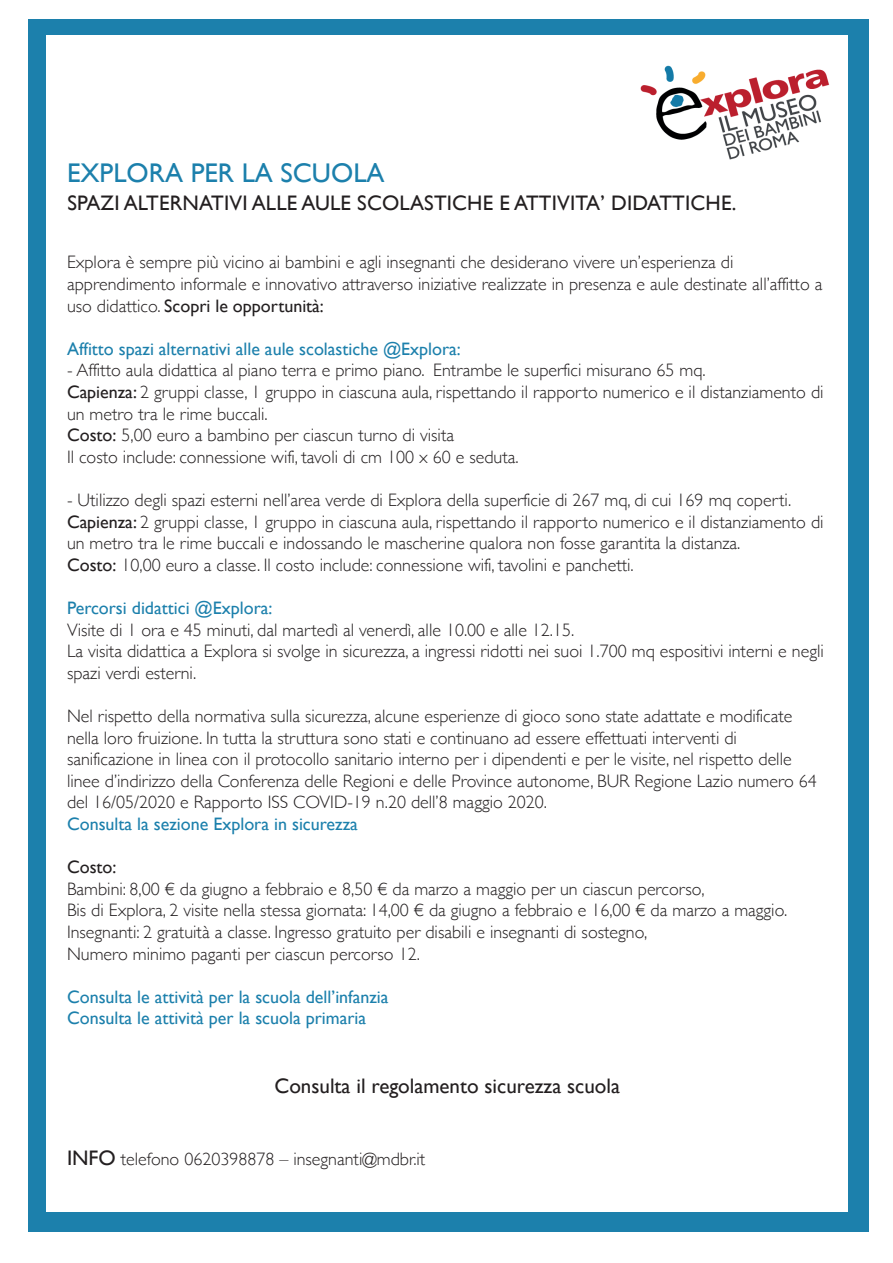
<style>
.page{position:relative;width:893px;height:1263px;background:#fff}
.page>*{position:absolute;margin:0;border:0;box-sizing:border-box;transform-origin:0 0}
.t1{font:27px "Gill Sans";color:#1c80ac}
.t2{font:21px "Gill Sans";color:#231f20}
.t3{font:300 18px/21.6px "Gill Sans";color:#231f20}
.t4{font:18px/21.6px "Gill Sans";color:#1c80ac}
.t5{font:18px "Gill Sans";color:#231f20}
.s1{font-weight:400}
.s2{font-weight:400;font-size:21px}
</style>
<div class="page">
<div style="left:28px;top:20px;width:840px;height:1212px;background:#1c80ac"></div>
<div style="left:46px;top:35px;width:802px;height:1177px;background:#fff"></div>
<img style="left:640px;top:65px;width:190px;height:95px">
<h1 class="t1" style="left:67px;top:157px;width:319px">EXPLORA PER LA SCUOLA</h1>
<p class="t2" style="left:68px;top:191px;width:670px">SPAZI ALTERNATIVI ALLE AULE SCOLASTICHE E ATTIVITA’ DIDATTICHE.</p>
<p class="t3" style="left:67px;top:251px;width:757px">Explora è sempre più vicino ai bambini e agli insegnanti che desiderano vivere un’esperienza di apprendimento informale e innovativo attraverso iniziative realizzate in presenza e aule destinate all’affitto a uso didattico. <span class="s1">Scopri le opportunità:</span></p>
<p class="t4" style="left:67px;top:338px;width:395px">Affitto spazi alternativi alle aule scolastiche @Explora:</p>
<p class="t3" style="left:67px;top:359px;width:758px">- Affitto aula didattica al piano terra e primo piano. Entrambe le superfici misurano 65 mq.<br><span class="s1">Capienza:</span> 2 gruppi classe, 1 gruppo in ciascuna aula, rispettando il rapporto numerico e il distanziamento di un metro tra le rime buccali.<br><span class="s1">Costo:</span> 5,00 euro a bambino per ciascun turno di visita<br>Il costo include: connessione wifi, tavoli di cm 100 x 60 e seduta.</p>
<p class="t3" style="left:67px;top:488px;width:758px">- Utilizzo degli spazi esterni nell’area verde di Explora della superficie di 267 mq, di cui 169 mq coperti.<br><span class="s1">Capienza:</span> 2 gruppi classe, 1 gruppo in ciascuna aula, rispettando il rapporto numerico e il distanziamento di un metro tra le rime buccali e indossando le mascherine qualora non fosse garantita la distanza.<br><span class="s1">Costo:</span> 10,00 euro a classe. Il costo include: connessione wifi, tavolini e panchetti.</p>
<p class="t4" style="left:67px;top:597px;width:207px">Percorsi didattici @Explora:</p>
<p class="t3" style="left:67px;top:618px;width:758px">Visite di 1 ora e 45 minuti, dal martedì al venerdì, alle 10.00 e alle 12.15.<br>La visita didattica a Explora si svolge in sicurezza, a ingressi ridotti nei suoi 1.700 mq espositivi interni e negli spazi verdi esterni.</p>
<p class="t3" style="left:67px;top:704px;width:751px">Nel rispetto della normativa sulla sicurezza, alcune esperienze di gioco sono state adattate e modificate nella loro fruizione. In tutta la struttura sono stati e continuano ad essere effettuati interventi di sanificazione in linea con il protocollo sanitario interno per i dipendenti e per le visite, nel rispetto delle linee d’indirizzo della Conferenza delle Regioni e delle Province autonome, BUR Regione Lazio numero 64 del 16/05/2020 e Rapporto ISS COVID-19 n.20 dell’8 maggio 2020.</p>
<p class="t4" style="left:67px;top:813px;width:292px">Consulta la sezione Explora in sicurezza</p>
<p class="t5" style="left:67px;top:856px;width:51px">Costo:</p>
<p class="t3" style="left:67px;top:877px;width:722px">Bambini: 8,00 € da giugno a febbraio e 8,50 € da marzo a maggio per un ciascun percorso,<br>Bis di Explora, 2 visite nella stessa giornata: 14,00 € da giugno a febbraio e 16,00 € da marzo a maggio.<br>Insegnanti: 2 gratuità a classe. Ingresso gratuito per disabili e insegnanti di sostegno,<br>Numero minimo paganti per ciascun percorso 12.</p>
<p class="t4" style="left:67px;top:986px;width:323px">Consulta le attività per la scuola dell’infanzia<br>Consulta le attività per la scuola primaria</p>
<p class="t2" style="left:274px;top:1073px;width:347px">Consulta il regolamento sicurezza scuola</p>
<p class="t3" style="left:67px;top:1147px;width:360px"><span class="s2">INFO</span> telefono 0620398878 – insegnanti@mdbr.it</p>
</div>
